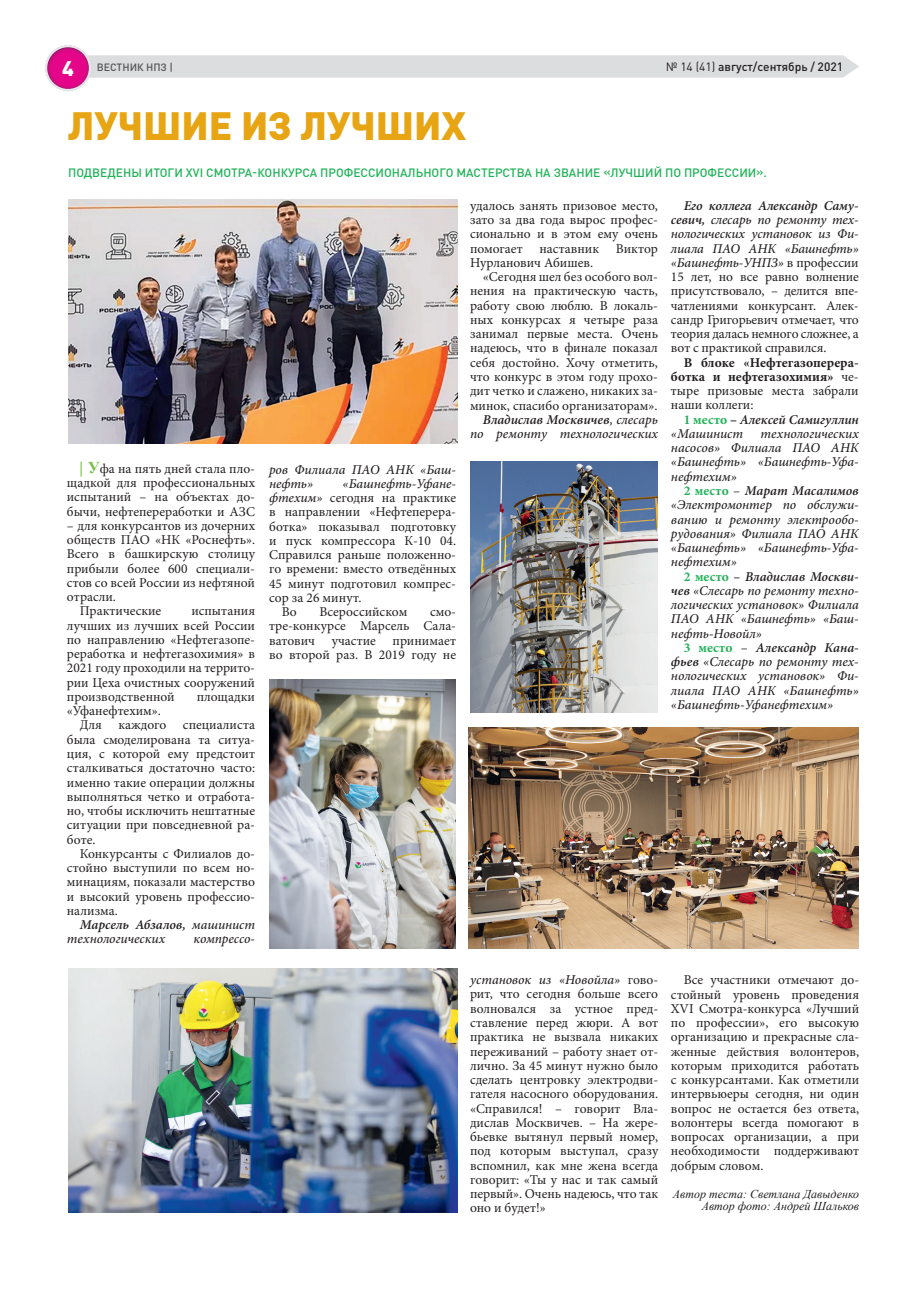
<style>
.page{position:relative;width:906px;height:1289px;background:#fff}
.page>*{position:absolute;margin:0;border:0;box-sizing:border-box;transform-origin:0 0}
.t1{font:900 39px "DIN Pro";color:#e7a413}
.t2{font:13.5px/14.2px "Minion Pro";color:#231f20;text-align:justify}
.t3{font:italic 500 13.5px/14.2px "Minion Pro";letter-spacing:-.005em;color:#231f20;text-align:justify}
.t4{font:700 13.5px/14.2px "Minion Pro";color:#231f20;text-align:justify}
.t5{font:italic 600 13.5px/14.2px "Minion Pro";color:#231f20}
.t6{font:500 12px "DIN Pro";color:#21b259}
.t7{font:italic 12px/12px "Times New Roman";color:#231f20;text-align:right}
.t8{font:500 12px "DIN Pro";color:#231f20}
.t9{font:500 10.5px "DIN Pro";color:#545557}
.s1{font-weight:900;font-size:21px;color:#fff}
.s2{font-weight:400}
.s3{font-family:"Times New Roman";font-weight:700;font-size:16.5px;color:#76c043}
.s4{font-weight:500}
.s5{font-weight:500;font-style:italic}
.s6{font-weight:600;font-style:italic}
.s7{font-weight:700;font-style:normal;color:#21b259}
.s8{font-weight:700;font-style:normal}
.s9{font-weight:400;font-style:normal}
.s10{font-weight:600}
</style>
<div class="page">
<svg style="left:45px;top:45px;width:814px;height:46px"></svg>
<img style="left:68px;top:200px;width:389px;height:243px">
<img style="left:470px;top:461px;width:188px;height:251px">
<img style="left:68px;top:968px;width:389px;height:244px">
<img style="left:469px;top:727px;width:389px;height:221px">
<img style="left:269px;top:679px;width:187px;height:269px">
<p class="t9" style="left:62px;top:60px;width:112px"><span class="s1">4</span> ВЕСТНИК НПЗ |</p>
<p class="t8" style="left:666px;top:58px;width:179px"><span class="s2">№ 14 (41)</span> август/сентябрь / 2021</p>
<h1 class="t1" style="left:68px;top:100px;width:400px">ЛУЧШИЕ ИЗ ЛУЧШИХ</h1>
<p class="t6" style="left:68px;top:165px;width:700px">ПОДВЕДЕНЫ ИТОГИ XVI СМОТРА-КОНКУРСА ПРОФЕССИОНАЛЬНОГО МАСТЕРСТВА НА ЗВАНИЕ «ЛУЧШИЙ ПО ПРОФЕССИИ».</p>
<p class="t2" style="left:67px;top:461px;width:190px;text-indent:13px"><span class="s3">| У</span>фа на пять дней стала пло&shy;щадкой для профессиональных испытаний – на объектах до&shy;бычи, нефтепереработки и АЗС</p>
<p class="t2" style="left:67px;top:518px;width:190px">– для конкурсантов из дочерних</p>
<p class="t2" style="left:67px;top:532px;width:190px">обществ ПАО «НК «Роснефть».</p>
<p class="t2" style="left:67px;top:547px;width:190px">Всего в башкирскую столицу</p>
<p class="t2" style="left:67px;top:561px;width:190px">прибыли более 600 специали-</p>
<p class="t2" style="left:67px;top:575px;width:190px">стов со всей России из нефтяной</p>
<p class="t2" style="left:67px;top:589px;width:51px">отрасли.</p>
<p class="t2" style="left:80px;top:604px;width:83px">Практические</p>
<p class="t2" style="left:67px;top:604px;width:190px;text-indent:124px">испытания лучших из лучших всей России по направлению «Нефтегазопе&shy;реработка и нефтегазохимия» в 2021 году проходили на террито&shy;рии Цеха очистных сооружений производственной</p>
<p class="t2" style="left:197px;top:689px;width:60px">площадки</p>
<p class="t2" style="left:67px;top:703px;width:96px">«Уфанефтехим».</p>
<p class="t2" style="left:80px;top:718px;width:177px">Для каждого специалиста</p>
<p class="t2" style="left:67px;top:732px;width:190px">была смоделирована та ситуа-</p>
<p class="t2" style="left:67px;top:746px;width:190px">ция, с которой ему предстоит</p>
<p class="t2" style="left:67px;top:761px;width:190px">сталкиваться достаточно часто:</p>
<p class="t2" style="left:67px;top:775px;width:190px">именно такие операции должны</p>
<p class="t2" style="left:67px;top:789px;width:190px">выполняться четко и отработа-</p>
<p class="t2" style="left:67px;top:803px;width:190px">но, чтобы исключить нештатные</p>
<p class="t2" style="left:67px;top:818px;width:190px">ситуации при повседневной ра-</p>
<p class="t2" style="left:67px;top:832px;width:30px">боте.</p>
<p class="t2" style="left:80px;top:846px;width:177px">Конкурсанты с Филиалов до-</p>
<p class="t2" style="left:67px;top:860px;width:190px">стойно выступили по всем но-</p>
<p class="t2" style="left:67px;top:875px;width:190px">минациям, показали мастерство</p>
<p class="t2" style="left:67px;top:889px;width:190px">и высокий уровень профессио-</p>
<p class="t2" style="left:67px;top:903px;width:52px">нализма.</p>
<p class="t5" style="left:80px;top:917px;width:177px">Марсель Абзалов, <span class="s4">машинист</span></p>
<p class="t3" style="left:67px;top:931px;width:100px">технологических</p>
<p class="t3" style="left:193px;top:931px;width:63px">компрессо-</p>
<p class="t3" style="left:269px;top:462px;width:189px">ров Филиала ПАО АНК «Баш&shy;нефть»</p>
<p class="t3" style="left:343px;top:476px;width:115px">«Башнефть-Уфане-</p>
<p class="t2" style="left:269px;top:490px;width:188px"><span class="s5">фтехим»</span> сегодня на практике</p>
<p class="t2" style="left:269px;top:505px;width:188px">в направлении «Нефтеперера-</p>
<p class="t2" style="left:269px;top:519px;width:189px">ботка» показывал подготовку</p>
<p class="t2" style="left:269px;top:533px;width:188px">и пуск компрессора К-10 04.</p>
<p class="t2" style="left:269px;top:547px;width:188px">Справился раньше положенно-</p>
<p class="t2" style="left:269px;top:562px;width:188px">го времени: вместо отведённых</p>
<p class="t2" style="left:269px;top:576px;width:188px">45 минут подготовил компрес-</p>
<p class="t2" style="left:269px;top:590px;width:94px">сор за 26 минут.</p>
<p class="t2" style="left:282px;top:604px;width:16px">Во</p>
<p class="t2" style="left:319px;top:604px;width:89px">Всероссийском</p>
<p class="t2" style="left:269px;top:604px;width:188px;text-indent:161px">смо&shy;тре-конкурсе Марсель Сала&shy;ватович участие принимает во второй раз. В 2019 году не</p>
<p class="t2" style="left:470px;top:198px;width:189px">удалось занять призовое место, зато за два года вырос профес&shy;сионально и в этом ему очень помогает наставник Виктор Нурланович Абишев.</p>
<p class="t2" style="left:470px;top:270px;width:189px;text-align:right">«Сегодня шел без особого вол&shy;нения на практическую часть, работу свою люблю. В локаль&shy;ных конкурсах я четыре раза занимал первые места. Очень надеюсь, что в финале показал себя достойно. Хочу отметить, что конкурс в этом году прохо&shy;дит четко и слажено, никаких за&shy;минок, спасибо организаторам».<br><span class="s6">Владислав Москвичев</span><span class="s5">, слесарь по ремонту технологических</span></p>
<p class="t2" style="left:671px;top:198px;width:189px;text-indent:13px"><span class="s6">Его коллега Александр Саму&shy;севич,</span> <span class="s5">слесарь по ремонту тех&shy;нологических установок из Фи&shy;лиала ПАО АНК «Башнефть» «Башнефть-УНПЗ»</span> в профессии 15 лет, но все равно волнение присутствовало, – делится впе&shy;чатлениями конкурсант. Алек&shy;сандр Григорьевич отмечает, что теория далась немного сложнее, а вот с практикой справился.</p>
<p class="t4" style="left:671px;top:355px;width:189px;text-indent:13px">В блоке «Нефтегазоперера&shy;ботка и нефтегазохимия» <span class="s2">че&shy;тыре призовые места забрали наши коллеги:</span></p>
<p class="t5" style="left:671px;top:412px;width:189px;text-indent:13px"><span class="s7">1 место</span> <span class="s8">–</span> Алексей Самигуллин <span class="s4">«Машинист</span></p>
<p class="t3" style="left:671px;top:426px;width:189px;text-indent:90px">технологических насосов» Филиала ПАО АНК «Башнефть» «Башнефть-Уфа&shy;нефтехим»</p>
<p class="t3" style="left:671px;top:483px;width:189px;text-indent:13px"><span class="s7">2 место</span> <span class="s9">–</span> <span class="s10">Марат Масалимов </span>«Электромонтер по обслужи&shy;ванию и ремонту электрообо&shy;рудования» Филиала ПАО АНК «Башнефть» «Башнефть-Уфа&shy;нефтехим»</p>
<p class="t3" style="left:671px;top:569px;width:189px;text-indent:13px"><span class="s7">2 место</span> <span class="s10">– Владислав Москви&shy;чев</span> «Слесарь по ремонту техно&shy;логических установок» Филиала ПАО АНК «Башнефть» «Баш&shy;нефть-Новойл»</p>
<p class="t3" style="left:671px;top:640px;width:189px;text-indent:13px"><span class="s7">3 место</span> <span class="s9">–</span> <span class="s10">Александр Кана&shy;фьев</span> «Слесарь по ремонту тех&shy;нологических установок» Фи&shy;лиала ПАО АНК «Башнефть» «Башнефть-Уфанефтехим»</p>
<p class="t2" style="left:470px;top:972px;width:190px"><span class="s5">установок из «Новойла»</span> гово&shy;рит, что сегодня больше всего волновался за устное пред&shy;ставление перед жюри. А вот практика не вызвала никаких переживаний – работу знает от&shy;лично. За 45 минут нужно было сделать центровку электродви&shy;гателя насосного оборудования. «Справился! – говорит Вла&shy;дислав Москвичев. – На жере&shy;бьевке вытянул первый номер, под которым выступал, сразу вспомнил, как мне жена всегда говорит: «Ты у нас и так самый первый». Очень надеюсь, что так оно и будет!»</p>
<p class="t2" style="left:671px;top:972px;width:190px;text-indent:13px">Все участники отмечают до&shy;стойный уровень проведения XVI Смотра-конкурса «Лучший по профессии», его высокую организацию и прекрасные сла&shy;женные действия волонтеров, которым приходится работать с конкурсантами. Как отметили интервьюеры сегодня, ни один вопрос не остается без ответа, волонтеры всегда помогают в вопросах организации, а при необходимости поддерживают добрым словом.</p>
<p class="t7" style="left:673px;top:1187px;width:188px">Автор теста: Светлана Давыденко<br>Автор фото: Андрей Шальков</p>
</div>
